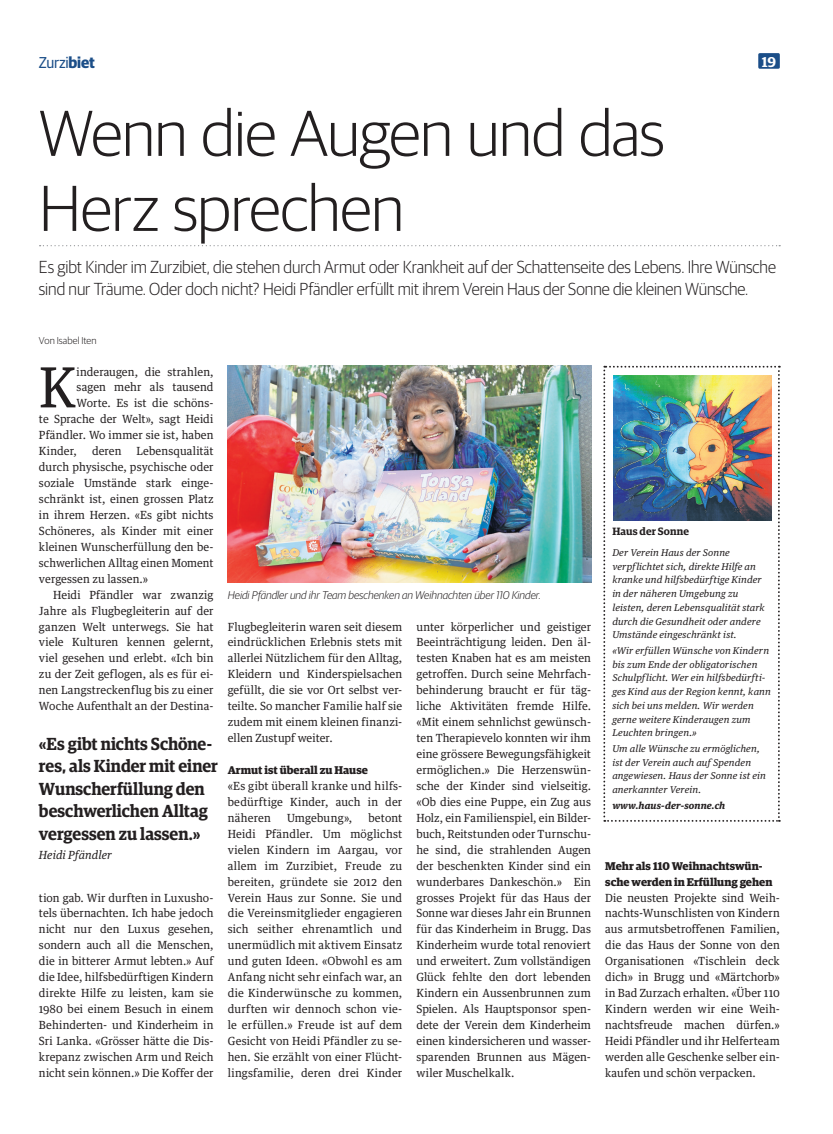
<style>
.page{position:relative;width:833px;height:1134px;background:#fff}
.page>*{position:absolute;margin:0;border:0;box-sizing:border-box;transform-origin:0 0}
.t1{font:300 65px/75px "Guardian Sans";letter-spacing:-.01em;color:#231f20}
.t2{font:55.5px "Guardian Text Egyp";color:#231f20;scale:.95 1}
.t3{font:300 17.5px/21.2px "Guardian Sans";letter-spacing:-.005em;color:#231f20;scale:.95 1}
.t4{font:600 17.5px/22.5px "Guardian Egyp";letter-spacing:-.005em;color:#231f20;scale:.95 1}
.t5{font:15.75px "Guardian Sans";letter-spacing:-.025em;color:#1b4e88;scale:.95 1}
.t6{font:600 14.25px "Guardian Egyp";color:#fff}
.t7{font:11.25px/16px "Guardian Text Egyp";letter-spacing:.01em;color:#231f20;text-align:justify;scale:.95 1}
.t8{font:700 11.25px/16px "Guardian Egyp";color:#231f20}
.t9{font:italic 300 11.25px "Guardian Sans";color:#231f20}
.t10{font:italic 11.25px "Guardian Text Egyp";letter-spacing:.005em;color:#231f20;scale:.95 1}
.t11{font:600 10.62px "Guardian Egyp";letter-spacing:.01em;color:#231f20}
.t12{font:300 10px "Guardian Sans";letter-spacing:.005em;color:#231f20}
.t13{font:italic 9.38px/13.8px "Guardian Text Egyp";letter-spacing:.01em;color:#231f20}
.t14{font:italic 700 9.38px "Guardian Text Egyp";letter-spacing:.01em;color:#231f20}
.s1{font-weight:700}
</style>
<div class="page">
<div style="left:758px;top:53px;width:22px;height:16px;background:#1b4e88;border-radius:2px"></div>
<svg style="left:40px;top:245px;width:740px;height:1px"></svg>
<img style="left:228px;top:365px;width:363px;height:218px">
<svg style="left:603px;top:366px;width:177px;height:456px"></svg>
<img style="left:613px;top:376px;width:159px;height:145px">
<h3 class="t5" style="left:39px;top:51px;width:60px">Zurzi<span class="s1">biet</span></h3>
<p class="t6" style="left:761px;top:51px;width:16px">19</p>
<h1 class="t1" style="left:39px;top:92px;width:627px">Wenn die Augen und das<br>Herz sprechen</h1>
<h3 class="t3" style="left:39px;top:256px;width:777px">Es gibt Kinder im Zurzibiet, die stehen durch Armut oder Krankheit auf der Schattenseite des Lebens. Ihre Wünsche sind nur Träume. Oder doch nicht? Heidi Pfändler erfüllt mit ihrem Verein Haus der Sonne die kleinen Wünsche.</h3>
<p class="t12" style="left:39px;top:334px;width:59px">Von Isabel Iten</p>
<h2 class="t2" style="left:39px;top:341px;width:41px">K</h2>
<p class="t7" style="left:77px;top:362px;width:146px">inderaugen, die strahlen,</p>
<p class="t7" style="left:77px;top:378px;width:146px">sagen mehr als tausend</p>
<p class="t7" style="left:77px;top:394px;width:146px">Worte. Es ist die schöns-</p>
<p class="t7" style="left:39px;top:410px;width:185px">te Sprache der Welt», sagt Heidi</p>
<p class="t7" style="left:39px;top:426px;width:185px">Pfändler. Wo immer sie ist, haben</p>
<p class="t7" style="left:39px;top:442px;width:41px">Kinder,</p>
<p class="t7" style="left:92px;top:442px;width:33px">deren</p>
<p class="t7" style="left:39px;top:442px;width:185px;text-indent:98px">Lebensqualität durch physische, psychische oder soziale Umstände stark einge&shy;schränkt ist, einen grossen Platz in ihrem Herzen. «Es gibt nichts Schöneres, als Kinder mit einer kleinen Wunscherfüllung den be&shy;schwerlichen Alltag einen Moment vergessen zu lassen.»</p>
<p class="t7" style="left:39px;top:585px;width:185px;text-indent:14px">Heidi Pfändler war zwanzig Jahre als Flugbegleiterin auf der ganzen Welt unterwegs. Sie hat viele Kulturen kennen gelernt, viel gesehen und erlebt. «Ich bin zu der Zeit geflogen, als es für ei&shy;nen Langstreckenflug bis zu einer Woche Aufenthalt an der Destina-</p>
<h3 class="t4" style="left:39px;top:731px;width:190px">«Es gibt nichts Schöne&shy;res, als Kinder mit einer<br>Wunscherfüllung den beschwerlichen Alltag vergessen zu lassen.»</h3>
<p class="t10" style="left:39px;top:846px;width:78px">Heidi Pfändler</p>
<p class="t7" style="left:39px;top:888px;width:185px">tion gab. Wir durften in Luxusho&shy;tels übernachten. Ich habe jedoch nicht nur den Luxus gesehen, sondern auch all die Menschen, die in bitterer Armut lebten.» Auf die Idee, hilfsbedürftigen Kindern direkte Hilfe zu leisten, kam sie 1980 bei einem Besuch in einem Behinderten- und Kinderheim in Sri Lanka. «Grösser hätte die Dis&shy;krepanz zwischen Arm und Reich nicht sein können.» Die Koffer der</p>
<p class="t9" style="left:228px;top:587px;width:314px">Heidi Pfändler und ihr Team beschenken an Weihnachten über 110 Kinder.</p>
<p class="t7" style="left:228px;top:617px;width:185px">Flugbegleiterin waren seit diesem eindrücklichen Erlebnis stets mit allerlei Nützlichem für den Alltag, Kleidern und Kinderspielsachen gefüllt, die sie vor Ort selbst ver&shy;teilte. So mancher Familie half sie zudem mit einem kleinen finanzi&shy;ellen Zustupf weiter.</p>
<p class="t8" style="left:228px;top:761px;width:142px">Armut ist überall zu Hause</p>
<p class="t7" style="left:228px;top:777px;width:185px">«Es gibt überall kranke und hilfs&shy;bedürftige Kinder, auch in der näheren</p>
<p class="t7" style="left:228px;top:809px;width:185px;text-indent:141px">betont Heidi Pfändler. Um möglichst vielen Kindern im Aargau, vor allem im Zurzibiet, Freude zu bereiten, gründete sie 2012 den Verein Haus zur Sonne. Sie und die Vereinsmitglieder engagieren sich seither ehrenamtlich und unermüdlich mit aktivem Einsatz und guten Ideen. «Obwohl es am Anfang nicht sehr einfach war, an die Kinderwünsche zu kommen, durften wir dennoch schon vie&shy;le erfüllen.» Freude ist auf dem Gesicht von Heidi Pfändler zu se&shy;hen. Sie erzählt von einer Flücht&shy;lingsfamilie, deren drei Kinder</p>
<p class="t7" style="left:287px;top:809px;width:70px">Umgebung»,</p>
<p class="t7" style="left:416px;top:617px;width:185px;text-align:left">unter körperlicher und geistiger<br>Beeinträchtigung leiden. Den äl&shy;testen Knaben hat es am meisten getroffen. Durch seine Mehrfach&shy;behinderung braucht er für täg&shy;liche Aktivitäten fremde Hilfe. «Mit einem sehnlichst gewünsch&shy;ten Therapievelo konnten wir ihm eine grössere Bewegungsfähigkeit ermöglichen.» Die Herzenswün&shy;sche der Kinder sind vielseitig. «Ob dies eine Puppe, ein Zug aus<br>Holz, ein Familienspiel, ein Bilder&shy;buch, Reitstunden oder Turnschu&shy;he sind, die strahlenden Augen der beschenkten Kinder sind ein wunderbares Dankeschön.» Ein grosses Projekt für das Haus der<br>Sonne war dieses Jahr ein Brunnen für das Kinderheim in Brugg. Das<br>Kinderheim wurde total renoviert und erweitert. Zum vollständigen<br>Glück fehlte den dort lebenden<br>Kindern ein Aussenbrunnen zum<br>Spielen. Als Hauptsponsor spen&shy;dete der Verein dem Kinderheim einen kindersicheren und wasser&shy;sparenden Brunnen aus Mägen&shy;wiler Muschelkalk.</p>
<p class="t11" style="left:612px;top:523px;width:78px">Haus der Sonne</p>
<p class="t13" style="left:612px;top:545px;width:154px">Der Verein Haus der Sonne verpflichtet sich, direkte Hilfe an kranke und hilfsbedürftige Kinder in der näheren Umgebung zu leisten, deren Lebensqualität stark durch die Gesundheit oder andere<br>Umstände eingeschränkt ist.</p>
<p class="t13" style="left:612px;top:643px;width:160px">«Wir erfüllen Wünsche von Kindern bis zum Ende der obligatorischen<br>Schulpflicht. Wer ein hilfsbedürfti&shy;ges Kind aus der Region kennt, kann sich bei uns melden. Wir werden gerne weitere Kinderaugen zum<br>Leuchten bringen.»</p>
<p class="t13" style="left:612px;top:741px;width:155px">Um alle Wünsche zu ermöglichen, ist der Verein auch auf Spenden angewiesen. Haus der Sonne ist ein anerkannter Verein.</p>
<p class="t14" style="left:612px;top:797px;width:114px">www.haus-der-sonne.ch</p>
<p class="t8" style="left:605px;top:856px;width:169px">Mehr als 110 Weihnachtswün&shy;sche werden in Erfüllung gehen</p>
<p class="t7" style="left:605px;top:888px;width:185px">Die neusten Projekte sind Weih&shy;nachts-Wunschlisten von Kindern aus armutsbetroffenen Familien, die das Haus der Sonne von den Organisationen «Tischlein deck dich» in Brugg und «Märtchorb» in Bad Zurzach erhalten. «Über 110<br>Kindern werden wir eine Weih&shy;nachtsfreude machen dürfen.» Heidi Pfändler und ihr Helferteam werden alle Geschenke selber ein&shy;kaufen und schön verpacken.</p>
</div>
